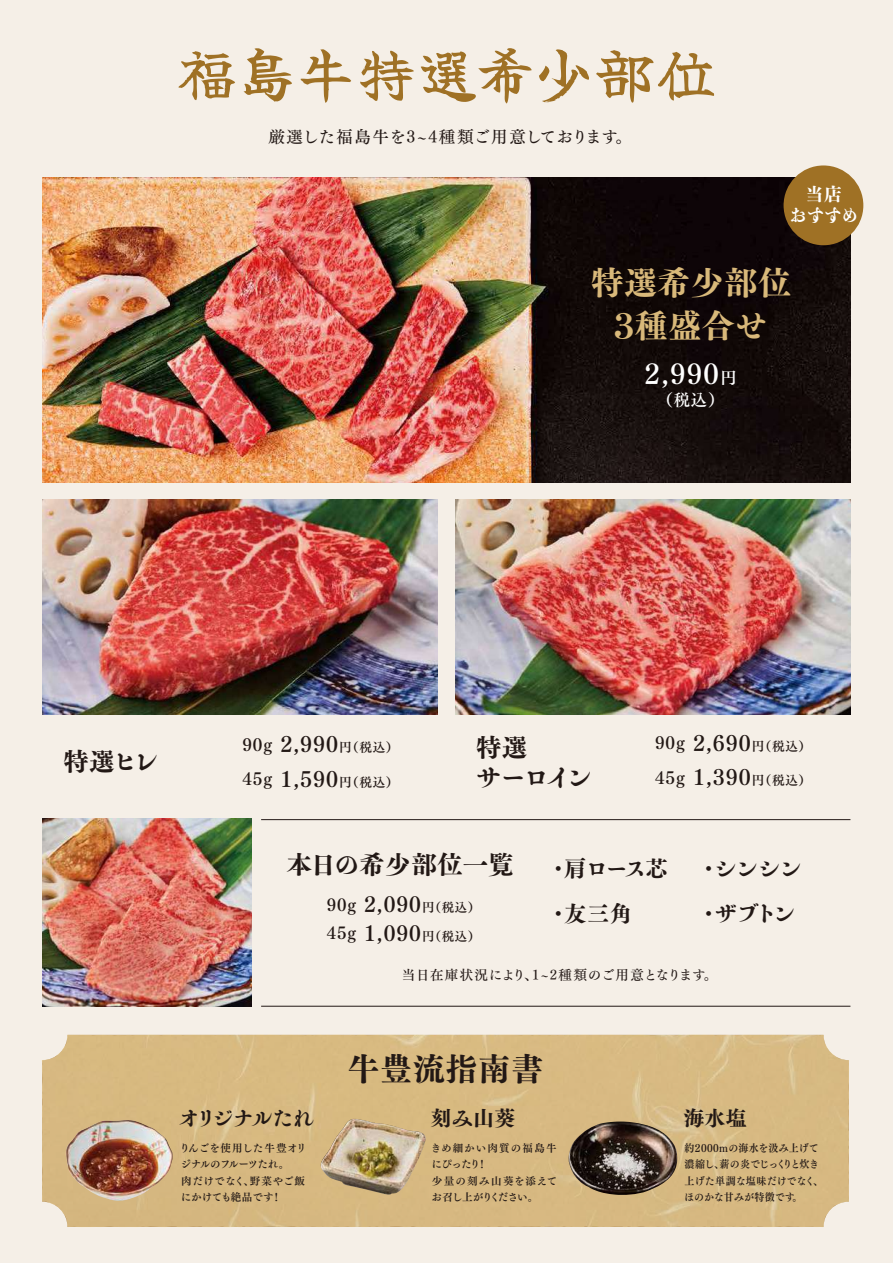
<style>
.page{position:relative;width:893px;height:1263px;background:#f5efe7}
.page>*{position:absolute;margin:0;border:0;box-sizing:border-box;transform-origin:0 0}
.t1{font:58.5px "Yuji Syuku";letter-spacing:.025em;color:#9f7125}
.t2{font:33px/43.5px "Tsuku CMD Min Std E";letter-spacing:.015em;color:#d9b97a;text-align:center}
.t3{font:32.25px "Tsuku CMD Min Std E";letter-spacing:.015em;color:#221815}
.t4{font:27px "Tsuku Min Pro B";color:#fff}
.t5{font:25.5px/30px "Tsuku CMD Min Std E";letter-spacing:-.02em;color:#221815}
.t6{font:25.5px "Tsuku CMD Min Std E";letter-spacing:.005em;color:#221815}
.t7{font:22.5px "Tsuku CMD Min Std E";letter-spacing:-.045em;color:#221815}
.t8{font:21px/34.5px "Tsuku Min Pro B";letter-spacing:.05em;color:#221815}
.t9{font:21px "Tsuku CMD Min Std E";letter-spacing:-.015em;color:#221815}
.t10{font:21px "Tsuku CMD Min Std E";letter-spacing:-.075em;color:#221815}
.t11{font:20.7px/28.5px "Tsuku Min Pro B";letter-spacing:.05em;color:#221815}
.t12{font:18.45px/21.1px "Tsuku CMD Min Std E";letter-spacing:-.005em;color:#fff;text-align:center}
.t13{font:16.5px "Tsuku Min Pro D";letter-spacing:.02em;color:#221815}
.t14{font:16.2px "Tsuku Min Pro B";color:#fff}
.t15{font:13.5px "Tsuku Min Pro D";letter-spacing:.04em;color:#221815}
.t16{font:10.5px/16.5px "Tsuku Min Pro B";letter-spacing:.01em;color:#221815;scale:.95 1}
.t17{font:10.5px/16.5px "Tsuku Min Pro B";letter-spacing:.01em;color:#221815}
.t18{font:10.5px/16.5px "Tsuku Min Pro B";letter-spacing:.07em;color:#221815}
.s1{font-size:16.2px}
.s2{font-size:16.8px}
.s3{font-size:12.6px}
.s4{font-size:16.5px}
.s5{font-size:12.45px}
</style>
<div class="page">
<div style="left:42px;top:1034px;width:807px;height:193px;background:#d7b981"></div>
<img style="left:43px;top:177px;width:807px;height:306px">
<img style="left:42px;top:818px;width:209px;height:188px">
<img style="left:43px;top:499px;width:395px;height:215px">
<img style="left:455px;top:499px;width:395px;height:215px">
<img style="left:321px;top:1119px;width:105px;height:76px">
<img style="left:568px;top:1121px;width:109px;height:74px">
<img style="left:66px;top:1120px;width:107px;height:81px">
<hr style="left:261px;top:819px;width:589px;height:1px;background:#221815">
<hr style="left:261px;top:1006px;width:589px;height:1px;background:#221815">
<div style="left:784px;top:165px;width:79px;height:80px;background:#9f7125;border-radius:50%"></div>
<h1 class="t1" style="left:178px;top:45px;width:539px">福島牛特選希少部位</h1>
<h3 class="t13" style="left:268px;top:122px;width:365px">厳選した福島牛を3~4種類ご用意しております。</h3>
<h3 class="t12" style="left:790px;top:183px;width:71px">当店<br>おすすめ</h3>
<h2 class="t2" style="left:590px;top:260px;width:202px">特選希少部位<br>3種盛合せ</h2>
<h3 class="t4" style="left:645px;top:353px;width:93px">2,990<span class="s1">円</span></h3>
<h3 class="t14" style="left:657px;top:387px;width:69px">（税込）</h3>
<h3 class="t5" style="left:63px;top:746px;width:96px">特選ヒレ</h3>
<h3 class="t8" style="left:243px;top:726px;width:157px"><span class="s2">90g</span> 2,990<span class="s3">円（税込）<br></span><span class="s2">45g</span> 1,590<span class="s3">円（税込）</span></h3>
<h3 class="t5" style="left:476px;top:731px;width:118px">特選<br>サーロイン</h3>
<h3 class="t8" style="left:655px;top:725px;width:157px"><span class="s2">90g</span> 2,690<span class="s3">円（税込）<br></span><span class="s2">45g</span> 1,390<span class="s3">円（税込）</span></h3>
<h3 class="t6" style="left:287px;top:844px;width:229px">本日の希少部位一覧</h3>
<h3 class="t11" style="left:327px;top:889px;width:155px"><span class="s4">90g</span> 2,090<span class="s5">円（税込）<br></span><span class="s4">45g</span> 1,090<span class="s5">円（税込）</span></h3>
<h3 class="t7" style="left:547px;top:851px;width:122px">・肩ロース芯</h3>
<h3 class="t7" style="left:697px;top:851px;width:106px">・シンシン</h3>
<h3 class="t7" style="left:547px;top:895px;width:87px">・友三角</h3>
<h3 class="t7" style="left:697px;top:895px;width:100px">・ザブトン</h3>
<p class="t15" style="left:402px;top:962px;width:317px">当日在庫状況により、1~2種類のご用意となります。</p>
<h3 class="t10" style="left:179px;top:1101px;width:137px">オリジナルたれ</h3>
<p class="t17" style="left:180px;top:1139px;width:129px">りんごを使用した牛豊オリジナルのフルーツたれ。<br>肉だけでなく、野菜やご飯にかけても絶品です！</p>
<h3 class="t3" style="left:347px;top:1043px;width:197px">牛豊流指南書</h3>
<h3 class="t9" style="left:430px;top:1101px;width:86px">刻み山葵</h3>
<p class="t18" style="left:431px;top:1139px;width:128px">きめ細かい肉質の福島牛にぴったり！<br>少量の刻み山葵を添えてお召し上がりください。</p>
<h3 class="t9" style="left:683px;top:1101px;width:65px">海水塩</h3>
<p class="t16" style="left:684px;top:1139px;width:148px">約2000mの海水を汲み上げて濃縮し、薪の炎でじっくりと炊き上げた単調な塩味だけでなく、ほのかな甘みが特徴です。</p>
</div>
